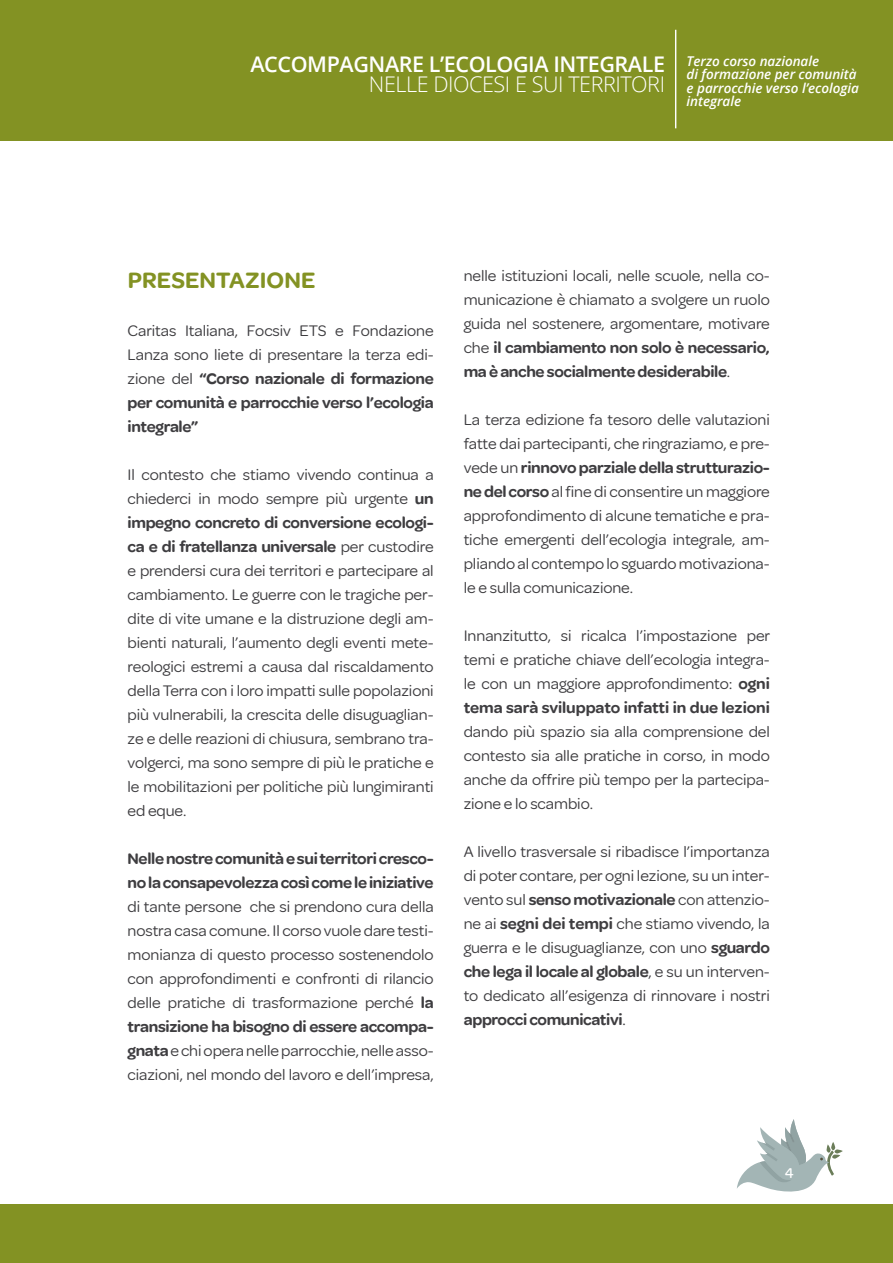
<style>
.page{position:relative;width:893px;height:1263px;background:#fff}
.page>*{position:absolute;margin:0;border:0;box-sizing:border-box;transform-origin:0 0}
.t1{font:600 24px "Omnes";letter-spacing:.005em;color:#839223}
.t2{font:600 21.6px "Open Sans";letter-spacing:-.02em;color:#fff}
.t3{font:300 21.6px "Open Sans";letter-spacing:-.02em;color:#fff}
.t4{font:16.5px/24px "Omnes";letter-spacing:-.005em;color:#3e3d40;text-align:justify}
.t5{font:600 16.5px/24px "Omnes";letter-spacing:-.02em;color:#3e3d40}
.t6{font:500 15px "Omnes";color:#fff}
.t7{font:italic 600 13.5px/13.4px "Open Sans";letter-spacing:-.005em;color:#fff}
.s1{font-weight:600}
</style>
<div class="page">
<div style="left:0;top:1205px;width:893px;height:58px;background:#839223"></div>
<svg style="left:737px;top:1119px;width:106px;height:73px"></svg>
<div style="left:0;top:0;width:893px;height:140px;background:#839223"></div>
<hr style="left:675px;top:30px;width:1px;height:98px;background:#fff">
<h2 class="t2" style="left:250px;top:49px;width:416px">ACCOMPAGNARE L’ECOLOGIA INTEGRALE</h2>
<h2 class="t3" style="left:369px;top:69px;width:298px">NELLE DIOCESI E SUI TERRITORI</h2>
<p class="t7" style="left:687px;top:54px;width:174px">Terzo corso nazionale<br>di formazione per comunità e parrocchie verso l’ecologia integrale</p>
<h1 class="t1" style="left:128px;top:263px;width:189px">PRESENTAZIONE</h1>
<p class="t4" style="left:128px;top:317px;width:308px">Caritas Italiana, Focsiv ETS e Fondazione Lanza sono liete di presentare la terza edi&shy;zione del <span class="s1">“Corso nazionale di formazione per comunità e parrocchie verso l’ecologia integrale”</span></p>
<p class="t4" style="left:128px;top:461px;width:308px">Il contesto che stiamo vivendo continua a chiederci in modo sempre più urgente <span class="s1">un impegno concreto di conversione ecologi&shy;ca e di fratellanza universale</span> per custodire e prendersi cura dei territori e partecipare al cambiamento. Le guerre con le tragiche per&shy;dite di vite umane e la distruzione degli am&shy;bienti naturali, l’aumento degli eventi mete&shy;reologici estremi a causa dal riscaldamento della Terra con i loro impatti sulle popolazioni più vulnerabili, la crescita delle disuguaglian&shy;ze e delle reazioni di chiusura, sembrano tra&shy;volgerci, ma sono sempre di più le pratiche e le mobilitazioni per politiche più lungimiranti ed eque.</p>
<p class="t5" style="left:128px;top:845px;width:308px">Nelle nostre comunità e sui territori cresco&shy;no la consapevolezza così come le iniziative</p>
<p class="t4" style="left:128px;top:894px;width:308px">di tante persone che si prendono cura della nostra casa comune. Il corso vuole dare testi&shy;monianza di questo processo sostenendolo con approfondimenti e confronti di rilancio delle pratiche di trasformazione perché <span class="s1">la transizione ha bisogno di essere accompa&shy;gnata</span> e chi opera nelle parrocchie, nelle asso&shy;ciazioni, nel mondo del lavoro e dell’impresa,</p>
<p class="t4" style="left:464px;top:262px;width:308px">nelle istituzioni locali, nelle scuole, nella co&shy;municazione è chiamato a svolgere un ruolo guida nel sostenere, argomentare, motivare che <span class="s1">il cambiamento non solo è necessario, ma è anche socialmente desiderabile</span>.</p>
<p class="t4" style="left:464px;top:406px;width:308px">La terza edizione fa tesoro delle valutazioni fatte dai partecipanti, che ringraziamo, e pre&shy;vede un <span class="s1">rinnovo parziale della strutturazio&shy;ne del corso</span> al fine di consentire un maggiore approfondimento di alcune tematiche e pra&shy;tiche emergenti dell’ecologia integrale, am&shy;pliando al contempo lo sguardo motivaziona&shy;le e sulla comunicazione.</p>
<p class="t4" style="left:464px;top:622px;width:308px">Innanzitutto, si ricalca l’impostazione per temi e pratiche chiave dell’ecologia integra&shy;le con un maggiore approfondimento: <span class="s1">ogni tema sarà sviluppato infatti in due lezioni</span></p>
<p class="t4" style="left:464px;top:718px;width:308px">dando più spazio sia alla comprensione del contesto sia alle pratiche in corso, in modo anche da offrire più tempo per la partecipa&shy;zione e lo scambio.</p>
<p class="t4" style="left:464px;top:838px;width:308px">A livello trasversale si ribadisce l’importanza di poter contare, per ogni lezione, su un inter&shy;vento sul <span class="s1">senso motivazionale</span> con attenzio&shy;ne ai <span class="s1">segni dei tempi</span> che stiamo vivendo, la guerra e le disuguaglianze, con uno <span class="s1">sguardo che lega il locale al globale</span>, e su un interven&shy;to dedicato all’esigenza di rinnovare i nostri <span class="s1">approcci comunicativi</span>.</p>
<p class="t6" style="left:785px;top:1163px;width:10px">4</p>
</div>
